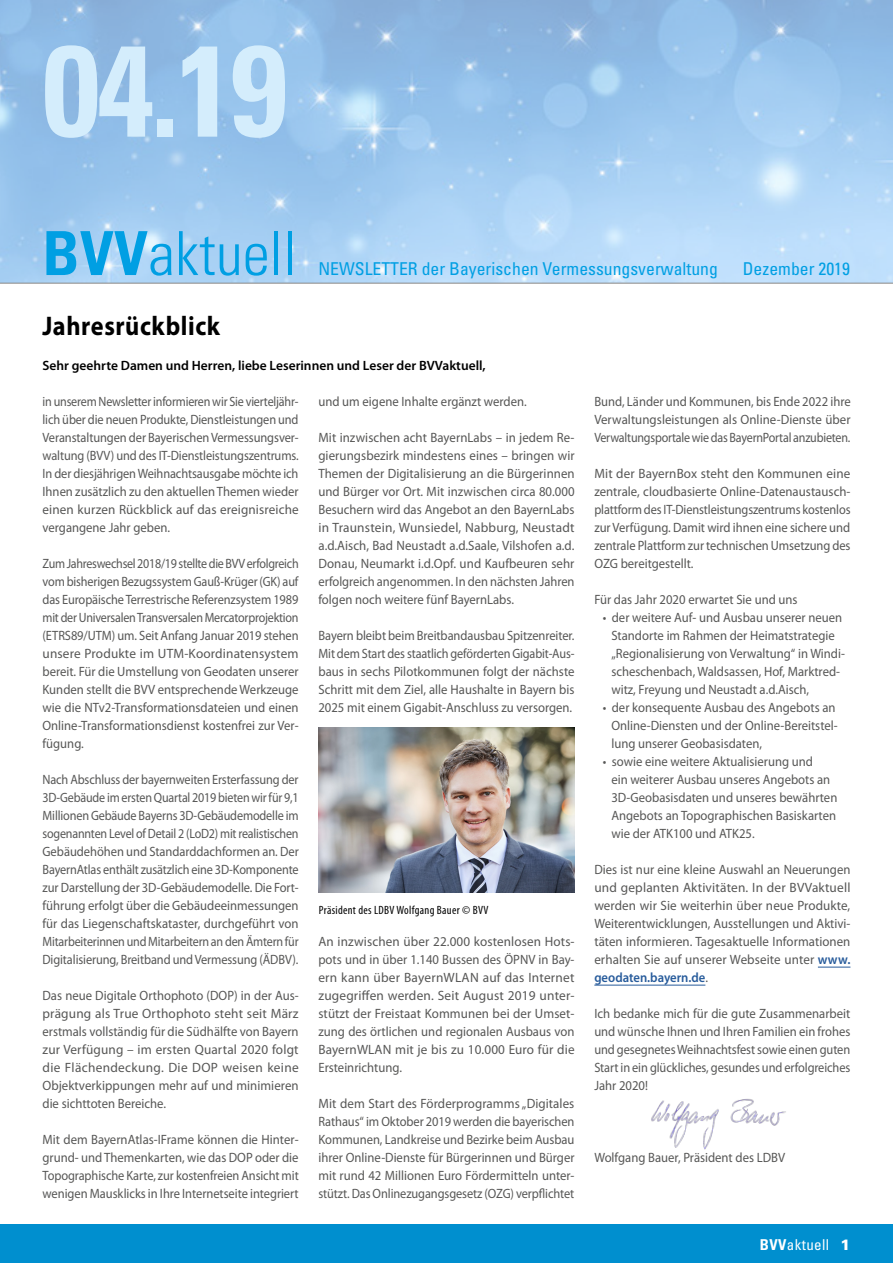
<style>
.page{position:relative;width:893px;height:1263px;background:#fff}
.page>*{position:absolute;margin:0;border:0;box-sizing:border-box;transform-origin:0 0}
.t1{font:700 condensed 129.15px "Univers";color:#d4edfc}
.t2{font:300 condensed 60.75px "Univers";color:#009fe3}
.t3{font:700 27px "Myriad Pro";letter-spacing:.025em;color:#000;scale:.9 1}
.t4{font:condensed 17.7px "Univers";color:#009fe3}
.t5{font:condensed 15px "Univers";letter-spacing:.025em;color:#fff}
.t6{font:13.5px/18px "Myriad Pro";color:#575756;text-align:justify;scale:.94 1}
.t7{font:13.5px/18px "Myriad Pro";color:#575756;text-align:justify}
.t8{font:13.5px/18px "Myriad Pro";color:#575756;text-align:justify;scale:.91 1}
.t9{font:13.5px/18px "Myriad Pro";color:#575756;text-align:justify;scale:.89 1}
.t10{font:13.5px/18px "Myriad Pro";color:#575756;text-align:justify;scale:.95 1}
.t11{font:13.5px/18px "Myriad Pro";color:#575756;text-align:justify;scale:.9 1}
.t12{font:13.5px/18px "Myriad Pro";color:#575756;text-align:justify;scale:.96 1}
.t13{font:13.5px/18px "Myriad Pro";color:#575756;text-align:justify;scale:.92 1}
.t14{font:600 13.5px "Myriad Pro";color:#000}
.t15{font:condensed 12px "Myriad Pro";letter-spacing:.025em;color:#000}
.s1{font-weight:700}
.s2{font-weight:600;color:#275b9b}
.s3{font-family:"Univers CE";font-weight:900;font-stretch:normal}
</style>
<div class="page">
<img style="left:0;top:0;width:893px;height:283px">
<div style="left:0;top:1225px;width:893px;height:38px;background:#008fcf"></div>
<hr style="left:0;top:283px;width:893px;height:1px;background:#878787">
<hr style="left:818px;top:967px;width:32px;height:1px;background:#275b9b">
<hr style="left:594px;top:985px;width:111px;height:1px;background:#275b9b">
<img style="left:318px;top:728px;width:257px;height:164px">
<img style="left:651px;top:1099px;width:135px;height:51px">
<h1 class="t1" style="left:43px;top:11px;width:247px">04.19</h1>
<h2 class="t2" style="left:43px;top:217px;width:256px"><span class="s1">BVV</span>aktuell</h2>
<h3 class="t3" style="left:43px;top:309px;width:199px">Jahresrückblick</h3>
<h3 class="t4" style="left:318px;top:257px;width:401px">NEWSLETTER der Bayerischen Vermessungsverwaltung</h3>
<h3 class="t4" style="left:743px;top:257px;width:109px">Dezember 2019</h3>
<p class="t14" style="left:43px;top:357px;width:445px">Sehr geehrte Damen und Herren, liebe Leserinnen und Leser der BVVaktuell,</p>
<p class="t11" style="left:43px;top:392px;width:286px">in unserem Newsletter informieren wir Sie vierteljähr&shy;lich über die neuen Produkte, Dienstleistungen und Veranstaltungen der Bayerischen Vermessungsver&shy;waltung (BVV) und des IT-Dienstleistungszentrums.<br>In der diesjährigen Weihnachtsausgabe möchte ich Ihnen zusätzlich zu den aktuellen Themen wieder einen kurzen Rückblick auf das ereignisreiche vergangene Jahr geben.</p>
<p class="t9" style="left:43px;top:554px;width:289px">Zum Jahreswechsel 2018/19 stellte die BVV erfolgreich vom bisherigen Bezugssystem Gauß-Krüger (GK) auf das Europäische Terrestrische Referenzsystem 1989 mit der Universalen Transversalen Mercatorprojektion (ETRS89/UTM) um. Seit Anfang Januar 2019 stehen unsere Produkte im UTM-Koordinatensystem bereit. Für die Umstellung von Geodaten unserer Kunden stellt die BVV entsprechende Werkzeuge wie die NTv2-Transformationsdateien und einen Online-Transformationsdienst kostenfrei zur Ver&shy;fügung.</p>
<p class="t8" style="left:43px;top:770px;width:283px">Nach Abschluss der bayernweiten Ersterfassung der 3D-Gebäude im ersten Quartal 2019 bieten wir für 9,1<br>Millionen Gebäude Bayerns 3D-Gebäudemodelle im sogenannten Level of Detail 2 (LoD2) mit realistischen Gebäudehöhen und Standarddachformen an. Der BayernAtlas enthält zusätzlich eine 3D-Komponente zur Darstellung der 3D-Gebäudemodelle. Die Fort&shy;führung erfolgt über die Gebäudeeinmessungen für das Liegenschaftskataster, durchgeführt von Mitarbeiterinnen und Mitarbeitern an den Ämtern für Digitalisierung, Breitband und Vermessung (ÄDBV).</p>
<p class="t6" style="left:43px;top:986px;width:274px">Das neue Digitale Orthophoto (DOP) in der Aus&shy;prägung als True Orthophoto steht seit März erstmals vollständig für die Südhälfte von Bayern zur Verfügung – im ersten Quartal 2020 folgt die Flächendeckung. Die DOP weisen keine Objektverkippungen mehr auf und minimieren die sichttoten Bereiche.</p>
<p class="t6" style="left:43px;top:1130px;width:274px">Mit dem BayernAtlas-IFrame können die Hinter&shy;grund- und Themenkarten, wie das DOP oder die Topographische Karte, zur kostenfreien Ansicht mit wenigen Mausklicks in Ihre Internetseite integriert</p>
<p class="t6" style="left:318px;top:392px;width:223px">und um eigene Inhalte ergänzt werden.</p>
<p class="t10" style="left:318px;top:428px;width:271px">Mit inzwischen acht BayernLabs – in jedem Re&shy;gierungsbezirk mindestens eines – bringen wir Themen der Digitalisierung an die Bürgerinnen und Bürger vor Ort. Mit inzwischen circa 80.000<br>Besuchern wird das Angebot an den BayernLabs in Traunstein, Wunsiedel, Nabburg, Neustadt a.d.Aisch, Bad Neustadt a.d.Saale, Vilshofen a.d.<br>Donau, Neumarkt i.d.Opf. und Kaufbeuren sehr erfolgreich angenommen. In den nächsten Jahren folgen noch weitere fünf BayernLabs.</p>
<p class="t13" style="left:318px;top:626px;width:280px">Bayern bleibt beim Breitbandausbau Spitzenreiter.<br>Mit dem Start des staatlich geförderten Gigabit-Aus&shy;baus in sechs Pilotkommunen folgt der nächste Schritt mit dem Ziel, alle Haushalte in Bayern bis 2025 mit einem Gigabit-Anschluss zu versorgen.</p>
<p class="t15" style="left:319px;top:903px;width:171px">Präsident des LDBV Wolfgang Bauer © BVV</p>
<p class="t7" style="left:318px;top:932px;width:258px">An inzwischen über 22.000 kostenlosen Hots&shy;pots und in über 1.140 Bussen des ÖPNV in Bay&shy;ern kann über BayernWLAN auf das Internet zugegriffen werden. Seit August 2019 unter&shy;stützt der Freistaat Kommunen bei der Umset&shy;zung des örtlichen und regionalen Ausbaus von BayernWLAN mit je bis zu 10.000 Euro für die Ersteinrichtung.</p>
<p class="t12" style="left:318px;top:1094px;width:268px">Mit dem Start des Förderprogramms „Digitales Rathaus“ im Oktober 2019 werden die bayerischen Kommunen, Landkreise und Bezirke beim Ausbau ihrer Online-Dienste für Bürgerinnen und Bürger mit rund 42 Millionen Euro Fördermitteln unter&shy;stützt. Das Onlinezugangsgesetz (OZG) verpflichtet</p>
<p class="t6" style="left:594px;top:392px;width:274px">Bund, Länder und Kommunen, bis Ende 2022 ihre Verwaltungsleistungen als Online-Dienste über Verwaltungsportale wie das BayernPortal anzubieten.</p>
<p class="t7" style="left:594px;top:464px;width:258px">Mit der BayernBox steht den Kommunen eine zentrale, cloudbasierte Online-Datenaustausch&shy;plattform des IT-Dienstleistungszentrums kostenlos zur Verfügung. Damit wird ihnen eine sichere und zentrale Plattform zur technischen Umsetzung des OZG bereitgestellt.</p>
<p class="t6" style="left:594px;top:590px;width:218px">Für das Jahr 2020 erwartet Sie und uns</p>
<p class="t6" style="left:611px;top:608px;width:250px;text-align:left;text-indent:-9px">• der weitere Auf- und Ausbau unserer neuen Standorte im Rahmen der Heimatstrategie „Regionalisierung von Verwaltung“ in Windi&shy;scheschenbach, Waldsassen, Hof, Marktred&shy;witz, Freyung und Neustadt a.d.Aisch,</p>
<p class="t6" style="left:611px;top:698px;width:242px;text-align:left;text-indent:-9px">• der konsequente Ausbau des Angebots an<br>Online-Diensten und der Online-Bereitstel&shy;lung unserer Geobasisdaten,</p>
<p class="t6" style="left:611px;top:752px;width:242px;text-align:left;text-indent:-9px">• sowie eine weitere Aktualisierung und<br>ein weiterer Ausbau unseres Angebots an 3D-Geobasisdaten und unseres bewährten Angebots an Topographischen Basiskarten wie der ATK100 und ATK25.</p>
<p class="t6" style="left:594px;top:860px;width:274px">Dies ist nur eine kleine Auswahl an Neuerungen und geplanten Aktivitäten. In der BVVaktuell werden wir Sie weiterhin über neue Produkte, Weiterentwicklungen, Ausstellungen und Aktivi&shy;täten informieren. Tagesaktuelle Informationen erhalten Sie auf unserer Webseite unter <span class="s2">www. geodaten.bayern.de</span>.</p>
<p class="t6" style="left:594px;top:1004px;width:274px">Ich bedanke mich für die gute Zusammenarbeit und wünsche Ihnen und Ihren Familien ein frohes und gesegnetes Weihnachtsfest sowie einen guten Start in ein glückliches, gesundes und erfolgreiches Jahr 2020!</p>
<p class="t6" style="left:594px;top:1148px;width:205px">Wolfgang Bauer, Präsident des LDBV</p>
<p class="t5" style="left:760px;top:1235px;width:92px"><span class="s1">BVV</span>aktuell <span class="s3">1</span></p>
</div>
